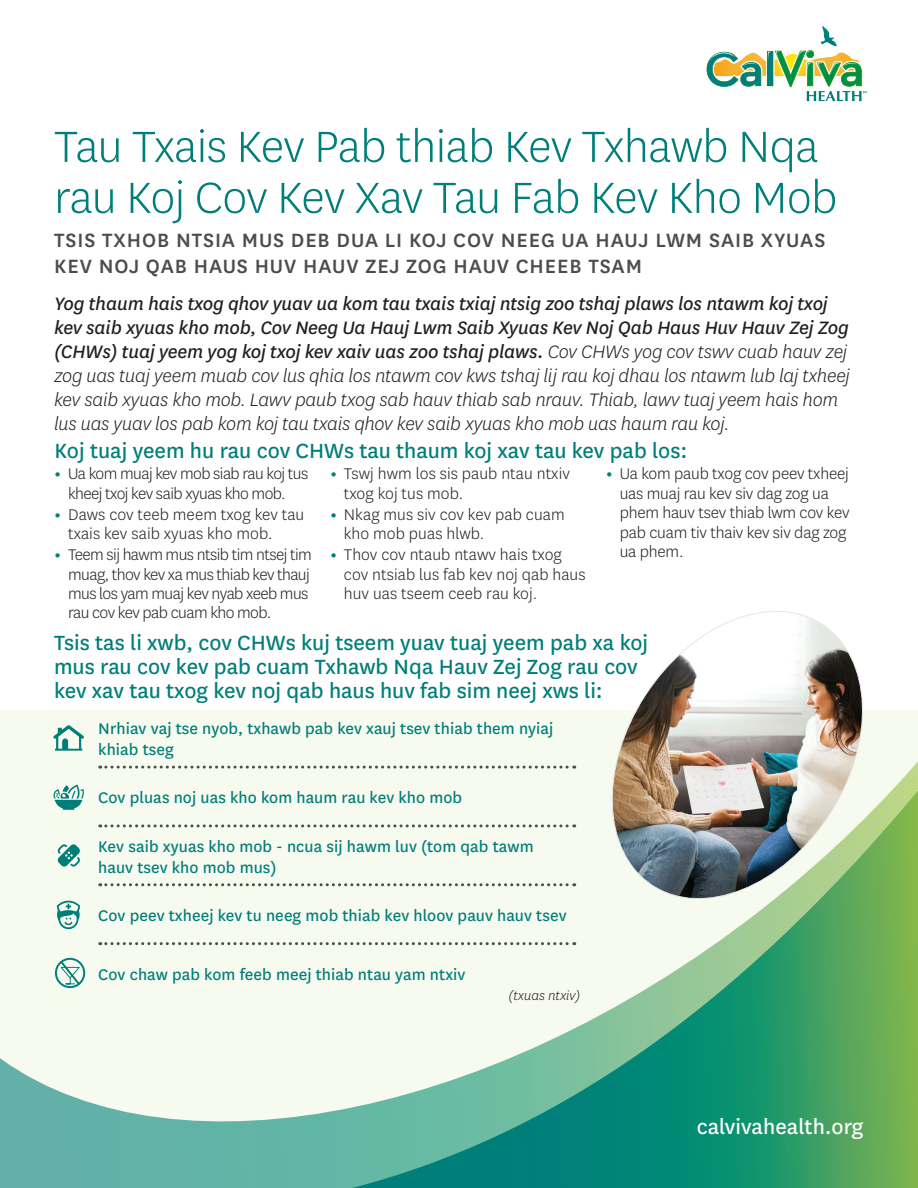
<style>
.page{position:relative;width:918px;height:1188px;background:#fff}
.page>*{position:absolute;margin:0;border:0;box-sizing:border-box;transform-origin:0 0}
.t1{font:300 51px/51px "Centene Sans";letter-spacing:-.015em;color:#007e7a}
.t2{font:24px/24px "Centene Sans";color:#007e7a}
.t3{font:24px "Centene Sans";color:#fff}
.t4{font:500 22.5px/25.5px "Centene Sans";letter-spacing:.04em;color:#4b4c4d}
.t5{font:italic 300 21px/24px "Centene Sans";letter-spacing:-.01em;color:#231f20}
.t6{font:300 18px/19.5px "Centene Sans";letter-spacing:-.01em;color:#231f20}
.t7{font:18px/21px "Centene Sans";letter-spacing:.005em;color:#007e7a}
.t8{font:300 18px/19.5px "Centene Sans";letter-spacing:-.03em;color:#231f20;text-align:center}
.t9{font:italic 300 15px "Centene Sans";color:#231f20}
.s1{font-weight:400}
.s2{font-weight:700;color:#007e7a}
</style>
<div class="page">
<div style="left:0;top:711px;width:918px;height:477px;background:#f7faef"></div>
<svg style="left:0;top:761px;width:918px;height:427px"></svg>
<svg style="left:100px;top:766px;width:475px;height:3px"></svg>
<svg style="left:100px;top:824px;width:252px;height:3px"></svg>
<svg style="left:100px;top:883px;width:252px;height:3px"></svg>
<svg style="left:100px;top:942px;width:252px;height:3px"></svg>
<svg style="left:705px;top:26px;width:162px;height:75px"></svg>
<svg style="left:352px;top:790px;width:566px;height:398px"></svg>
<svg style="left:53px;top:725px;width:31px;height:26px"></svg>
<img style="left:598px;top:611px;width:279px;height:308px">
<svg style="left:53px;top:785px;width:32px;height:25px"></svg>
<svg style="left:57px;top:844px;width:23px;height:23px"></svg>
<svg style="left:57px;top:901px;width:23px;height:28px"></svg>
<div style="left:55px;top:958px;width:30px;height:30px;border:2px solid #007e7a;border-radius:50%"></div>
<svg style="left:59px;top:959px;width:23px;height:28px"></svg>
<h1 class="t1" style="left:54px;top:119px;width:785px">Tau Txais Kev Pab thiab Kev Txhawb Nqa rau Koj Cov Kev Xav Tau Fab Kev Kho Mob</h1>
<h2 class="t4" style="left:54px;top:226px;width:773px">TSIS TXHOB NTSIA MUS DEB DUA LI KOJ COV NEEG UA HAUJ LWM SAIB XYUAS<br>KEV NOJ QAB HAUS HUV HAUV ZEJ ZOG HAUV CHEEB TSAM</h2>
<p class="t5" style="left:54px;top:291px;width:797px"><span class="s1">Yog thaum hais txog qhov yuav ua kom tau txais txiaj ntsig zoo tshaj plaws los ntawm koj txoj kev saib xyuas kho mob, Cov Neeg Ua Hauj Lwm Saib Xyuas Kev Noj Qab Haus Huv Hauv Zej Zog (CHWs) tuaj yeem yog koj txoj kev xaiv uas zoo tshaj plaws.</span> Cov CHWs yog cov tswv cuab hauv zej zog uas tuaj yeem muab cov lus qhia los ntawm cov kws tshaj lij rau koj dhau los ntawm lub laj txheej kev saib xyuas kho mob. Lawv paub txog sab hauv thiab sab nrauv. Thiab, lawv tuaj yeem hais hom lus uas yuav los pab kom koj tau txais qhov kev saib xyuas kho mob uas haum rau koj.</p>
<h3 class="t2" style="left:55px;top:438px;width:634px">Koj tuaj yeem hu rau cov CHWs tau thaum koj xav tau kev pab los:</h3>
<p class="t8" style="left:55px;top:464px;width:255px"><span class="s2">•</span> Ua kom muaj kev mob siab rau koj tus kheej txoj kev saib xyuas kho mob.</p>
<p class="t6" style="left:68px;top:504px;width:238px;text-indent:-14px"><span class="s2">•</span> Daws cov teeb meem txog kev tau txais kev saib xyuas kho mob.</p>
<p class="t8" style="left:68px;top:544px;width:245px;text-align:left;text-indent:-14px"><span class="s2">•</span> Teem sij hawm mus ntsib tim ntsej tim muag, thov kev xa mus thiab kev thauj mus los yam muaj kev nyab xeeb mus rau cov kev pab cuam kho mob.</p>
<p class="t6" style="left:344px;top:464px;width:228px;text-indent:-14px"><span class="s2">•</span> Tswj hwm los sis paub ntau ntxiv txog koj tus mob.</p>
<p class="t6" style="left:344px;top:504px;width:222px;text-indent:-14px"><span class="s2">•</span> Nkag mus siv cov kev pab cuam kho mob puas hlwb.</p>
<p class="t6" style="left:344px;top:544px;width:243px;text-indent:-14px"><span class="s2">•</span> Thov cov ntaub ntawv hais txog cov ntsiab lus fab kev noj qab haus huv uas tseem ceeb rau koj.</p>
<p class="t6" style="left:620px;top:464px;width:231px;text-indent:-14px"><span class="s2">•</span> Ua kom paub txog cov peev txheej uas muaj rau kev siv dag zog ua phem hauv tsev thiab lwm cov kev pab cuam tiv thaiv kev siv dag zog ua phem.</p>
<h3 class="t2" style="left:54px;top:630px;width:596px">Tsis tas li xwb, cov CHWs kuj tseem yuav tuaj yeem pab xa koj mus rau cov kev pab cuam Txhawb Nqa Hauv Zej Zog rau cov kev xav tau txog kev noj qab haus huv fab sim neej xws li:</h3>
<p class="t7" style="left:98px;top:717px;width:457px">Nrhiav vaj tse nyob, txhawb pab kev xauj tsev thiab them nyiaj khiab tseg</p>
<p class="t7" style="left:98px;top:786px;width:365px">Cov pluas noj uas kho kom haum rau kev kho mob</p>
<p class="t7" style="left:98px;top:835px;width:437px">Kev saib xyuas kho mob - ncua sij hawm luv (tom qab tawm hauv tsev kho mob mus)</p>
<p class="t7" style="left:98px;top:904px;width:470px">Cov peev txheej kev tu neeg mob thiab kev hloov pauv hauv tsev</p>
<p class="t7" style="left:98px;top:963px;width:369px">Cov chaw pab kom feeb meej thiab ntau yam ntxiv</p>
<p class="t9" style="left:508px;top:986px;width:74px">(txuas ntxiv)</p>
<p class="t3" style="left:697px;top:1110px;width:168px">calvivahealth.org</p>
</div>
